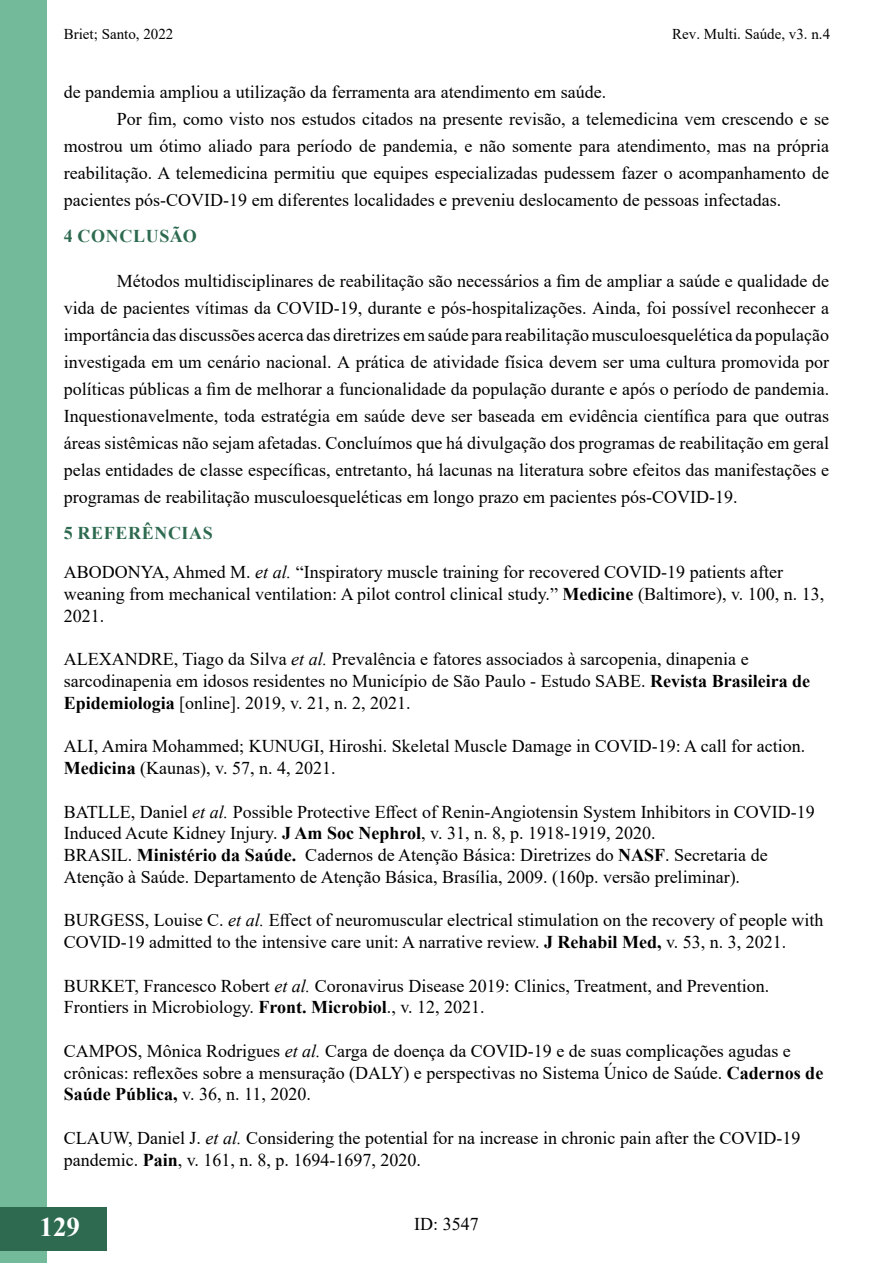
<style>
.page{position:relative;width:893px;height:1263px;background:#fff}
.page>*{position:absolute;margin:0;border:0;box-sizing:border-box;transform-origin:0 0}
.t1{font:700 27px "Times New Roman";color:#fff}
.t2{font:18px/21.8px "Times New Roman";color:#000}
.t3{font:700 18px "Times New Roman";letter-spacing:.035em;color:#2d6a4f}
.t4{font:15px "Times New Roman";color:#000}
.s1{font-style:italic}
.s2{font-weight:700}
</style>
<div class="page">
<div style="left:0;top:1px;width:47px;height:1262px;background:#73ba9b"></div>
<div style="left:0;top:1207px;width:106px;height:43px;background:#2d6a4f"></div>
<p class="t4" style="left:64px;top:24px;width:111px">Briet; Santo, 2022</p>
<p class="t4" style="left:672px;top:24px;width:159px">Rev. Multi. Saúde, v3. n.4</p>
<p class="t2" style="left:64px;top:80px;width:544px">de pandemia ampliou a utilização da ferramenta ara atendimento em saúde.</p>
<p class="t2" style="left:117px;top:107px;width:714px">Por fim, como visto nos estudos citados na presente revisão, a telemedicina vem crescendo e se</p>
<p class="t2" style="left:64px;top:134px;width:767px">mostrou um ótimo aliado para período de pandemia, e não somente para atendimento, mas na própria</p>
<p class="t2" style="left:64px;top:161px;width:767px">reabilitação. A telemedicina permitiu que equipes especializadas pudessem fazer o acompanhamento de</p>
<p class="t2" style="left:64px;top:188px;width:719px">pacientes pós-COVID-19 em diferentes localidades e preveniu deslocamento de pessoas infectadas.</p>
<p class="t3" style="left:64px;top:223px;width:134px">4 CONCLUSÃO</p>
<p class="t2" style="left:64px;top:266px;width:767px;line-height:27px;text-align:justify;text-indent:53px">Métodos multidisciplinares de reabilitação são necessários a fim de ampliar a saúde e qualidade de vida de pacientes vítimas da COVID-19, durante e pós-hospitalizações. Ainda, foi possível reconhecer a importância das discussões acerca das diretrizes em saúde para reabilitação musculoesquelética da população investigada em um cenário nacional. A prática de atividade física devem ser uma cultura promovida por políticas públicas a fim de melhorar a funcionalidade da população durante e após o período de pandemia.<br>Inquestionavelmente, toda estratégia em saúde deve ser baseada em evidência científica para que outras áreas sistêmicas não sejam afetadas. Concluímos que há divulgação dos programas de reabilitação em geral pelas entidades de classe específicas, entretanto, há lacunas na literatura sobre efeitos das manifestações e programas de reabilitação musculoesqueléticas em longo prazo em pacientes pós-COVID-19.</p>
<p class="t3" style="left:64px;top:520px;width:151px">5 REFERÊNCIAS</p>
<p class="t2" style="left:64px;top:561px;width:762px">ABODONYA, Ahmed M. <span class="s1">et al.</span> “Inspiratory muscle training for recovered COVID-19 patients after weaning from mechanical ventilation: A pilot control clinical study.” <span class="s2">Medicine</span> (Baltimore), v. 100, n. 13,<br>2021.</p>
<p class="t2" style="left:64px;top:648px;width:748px">ALEXANDRE, Tiago da Silva <span class="s1">et al.</span> Prevalência e fatores associados à sarcopenia, dinapenia e sarcodinapenia em idosos residentes no Município de São Paulo - Estudo SABE. <span class="s2">Revista Brasileira de<br>Epidemiologia</span> [online]. 2019, v. 21, n. 2, 2021.</p>
<p class="t2" style="left:64px;top:735px;width:743px">ALI, Amira Mohammed; KUNUGI, Hiroshi. Skeletal Muscle Damage in COVID-19: A call for action.<br><span class="s2">Medicina</span> (Kaunas), v. 57, n. 4, 2021.</p>
<p class="t2" style="left:64px;top:800px;width:752px">BATLLE, Daniel <span class="s1">et al.</span> Possible Protective Effect of Renin-Angiotensin System Inhibitors in COVID-19<br>Induced Acute Kidney Injury. <span class="s2">J Am Soc Nephrol</span>, v. 31, n. 8, p. 1918-1919, 2020.<br>BRASIL. <span class="s2">Ministério da Saúde.</span> Cadernos de Atenção Básica: Diretrizes do <span class="s2">NASF</span>. Secretaria de Atenção à Saúde. Departamento de Atenção Básica, Brasília, 2009. (160p. versão preliminar).</p>
<p class="t2" style="left:64px;top:909px;width:761px">BURGESS, Louise C. <span class="s1">et al.</span> Effect of neuromuscular electrical stimulation on the recovery of people with<br>COVID-19 admitted to the intensive care unit: A narrative review. <span class="s2">J Rehabil Med,</span> v. 53, n. 3, 2021.</p>
<p class="t2" style="left:64px;top:974px;width:707px">BURKET, Francesco Robert <span class="s1">et al.</span> Coronavirus Disease 2019: Clinics, Treatment, and Prevention.<br>Frontiers in Microbiology. <span class="s2">Front. Microbiol</span>., v. 12, 2021.</p>
<p class="t2" style="left:64px;top:1039px;width:761px">CAMPOS, Mônica Rodrigues <span class="s1">et al.</span> Carga de doença da COVID-19 e de suas complicações agudas e crônicas: reflexões sobre a mensuração (DALY) e perspectivas no Sistema Único de Saúde. <span class="s2">Cadernos de<br>Saúde Pública,</span> v. 36, n. 11, 2020.</p>
<p class="t2" style="left:64px;top:1126px;width:738px">CLAUW, Daniel J. <span class="s1">et al.</span> Considering the potential for na increase in chronic pain after the COVID-19 pandemic. <span class="s2">Pain</span>, v. 161, n. 8, p. 1694-1697, 2020.</p>
<h1 class="t1" style="left:40px;top:1207px;width:42px">129</h1>
<p class="t2" style="left:414px;top:1213px;width:66px">ID: 3547</p>
</div>
